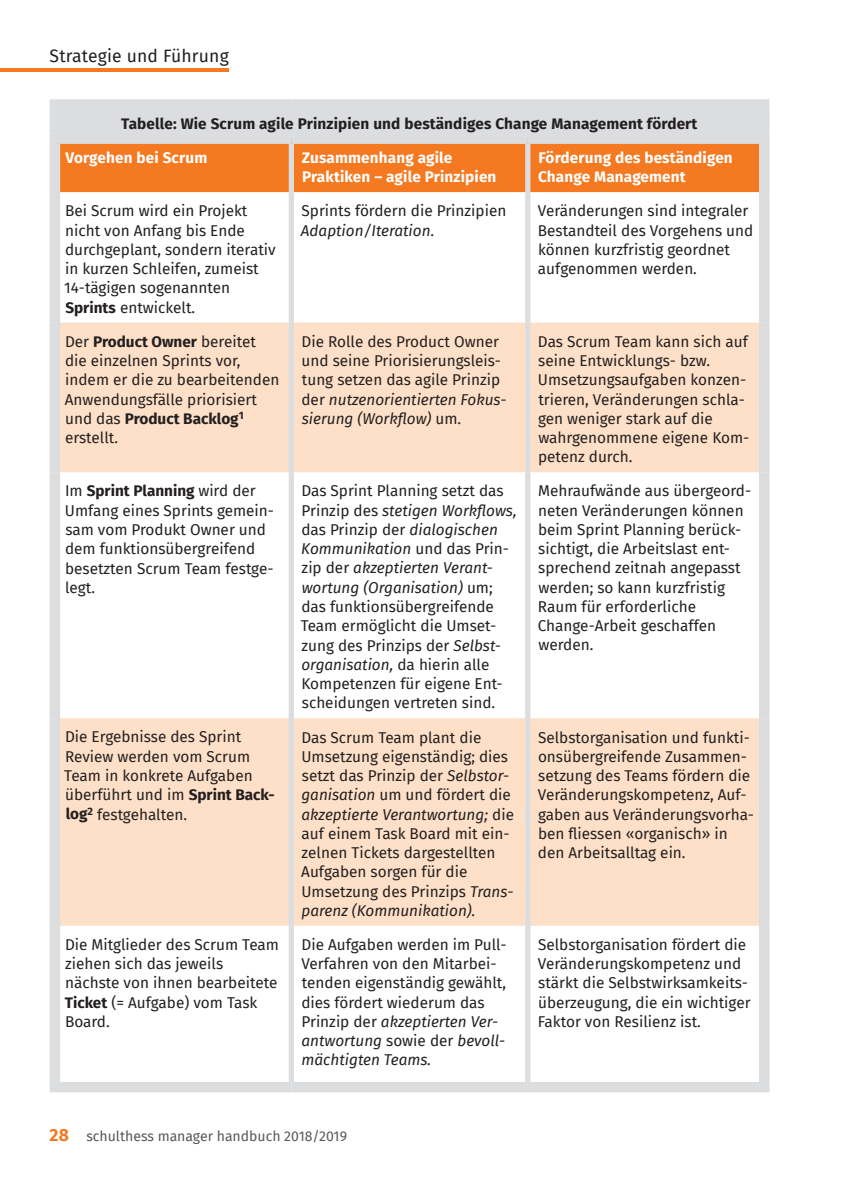
<style>
.page{position:relative;width:844px;height:1191px;background:#fff}
.page>*{position:absolute;margin:0;border:0;box-sizing:border-box;transform-origin:0 0}
.t1{font:17.5px "Fira Sans";letter-spacing:.01em;color:#231f20}
.t2{font:15.4px/19.2px "Fira Sans";color:#231f20}
.t3{font:700 15.4px/19.2px "Fira Sans";letter-spacing:.01em;color:#fff}
.t4{font:700 15.4px "Fira Sans";letter-spacing:.01em;color:#231f20}
.t5{font:14px "Fira Sans";color:#57585a}
.s1{font-weight:700}
.s2{font-style:italic}
.s3{font-weight:700;font-size:17.5px;color:#f47921}
</style>
<div class="page">
<hr style="left:0;top:68px;width:229px;height:4px;background:#f47921">
<div style="left:55px;top:104px;width:709px;height:35px;background:#dcdddf"></div>
<div style="left:60px;top:144px;width:698px;height:48px;background:#f47921"></div>
<svg style="left:60px;top:322px;width:698px;height:603px;fill:#fde0c7"></svg>
<div style="left:50px;top:99px;width:241px;height:11px;background:#dcdddf"></div>
<div style="left:50px;top:110px;width:10px;height:23px;background:#dcdddf"></div>
<div style="left:291px;top:99px;width:236px;height:11px;background:#dcdddf"></div>
<div style="left:527px;top:99px;width:242px;height:11px;background:#dcdddf"></div>
<div style="left:758px;top:110px;width:11px;height:23px;background:#dcdddf"></div>
<div style="left:50px;top:133px;width:241px;height:11px;background:#dcdddf"></div>
<div style="left:50px;top:144px;width:10px;height:48px;background:#dcdddf"></div>
<div style="left:291px;top:133px;width:236px;height:11px;background:#dcdddf"></div>
<div style="left:527px;top:133px;width:242px;height:11px;background:#dcdddf"></div>
<div style="left:758px;top:144px;width:11px;height:48px;background:#dcdddf"></div>
<div style="left:50px;top:192px;width:10px;height:130px;background:#dcdddf"></div>
<div style="left:758px;top:192px;width:11px;height:130px;background:#dcdddf"></div>
<div style="left:50px;top:322px;width:10px;height:150px;background:#dcdddf"></div>
<div style="left:758px;top:322px;width:11px;height:150px;background:#dcdddf"></div>
<div style="left:50px;top:472px;width:10px;height:246px;background:#dcdddf"></div>
<div style="left:758px;top:472px;width:11px;height:246px;background:#dcdddf"></div>
<div style="left:50px;top:718px;width:10px;height:207px;background:#dcdddf"></div>
<div style="left:758px;top:718px;width:11px;height:207px;background:#dcdddf"></div>
<div style="left:50px;top:925px;width:10px;height:157px;background:#dcdddf"></div>
<div style="left:758px;top:925px;width:11px;height:157px;background:#dcdddf"></div>
<div style="left:50px;top:1082px;width:241px;height:10px;background:#dcdddf"></div>
<div style="left:291px;top:1082px;width:236px;height:10px;background:#dcdddf"></div>
<div style="left:527px;top:1082px;width:242px;height:10px;background:#dcdddf"></div>
<div style="left:288px;top:144px;width:6px;height:48px;background:#dcdddf"></div>
<div style="left:525px;top:144px;width:5px;height:48px;background:#dcdddf"></div>
<div style="left:288px;top:192px;width:6px;height:130px;background:#dcdddf"></div>
<div style="left:525px;top:192px;width:5px;height:130px;background:#dcdddf"></div>
<div style="left:288px;top:322px;width:6px;height:150px;background:#dcdddf"></div>
<div style="left:525px;top:322px;width:5px;height:150px;background:#dcdddf"></div>
<div style="left:288px;top:472px;width:6px;height:246px;background:#dcdddf"></div>
<div style="left:525px;top:472px;width:5px;height:246px;background:#dcdddf"></div>
<div style="left:288px;top:718px;width:6px;height:207px;background:#dcdddf"></div>
<div style="left:525px;top:718px;width:5px;height:207px;background:#dcdddf"></div>
<div style="left:288px;top:925px;width:6px;height:157px;background:#dcdddf"></div>
<div style="left:525px;top:925px;width:5px;height:157px;background:#dcdddf"></div>
<p class="t1" style="left:50px;top:42px;width:181px">Strategie und Führung</p>
<p class="t4" style="left:121px;top:110px;width:578px">Tabelle: Wie Scrum agile Prinzipien und beständiges Change Management fördert</p>
<p class="t3" style="left:65px;top:147px;width:143px">Vorgehen bei Scrum</p>
<p class="t3" style="left:302px;top:147px;width:196px">Zusammenhang agile -Praktiken – agile Prinzipien</p>
<p class="t3" style="left:538px;top:147px;width:196px">Förderung des beständigen<br>Change Management</p>
<p class="t2" style="left:64px;top:201px;width:213px">Bei Scrum wird ein Projekt nicht von Anfang bis Ende durchgeplant, sondern iterativ in kurzen Schleifen, zumeist<br>14-tägigen sogenannten<br><span class="s1">Sprints</span> entwickelt.</p>
<p class="t2" style="left:301px;top:201px;width:207px">Sprints fördern die Prinzipien<br><span class="s2">Adaption/Iteration</span>.</p>
<p class="t2" style="left:537px;top:201px;width:217px">Veränderungen sind integraler<br>Bestandteil des Vorgehens und können kurzfristig geordnet aufgenommen werden.</p>
<p class="t2" style="left:65px;top:331px;width:216px">Der <span class="s1">Product Owner</span> bereitet die einzelnen Sprints vor, indem er die zu bearbeitenden<br>Anwendungsfälle priorisiert und das <span class="s1">Product Backlog</span><sup>1 </sup>erstellt.</p>
<p class="t2" style="left:301px;top:331px;width:206px">Die Rolle des Product Owner und seine Priorisierungsleis&shy;tung setzen das agile Prinzip der <span class="s2">nutzenorientierten Fokus&shy;sierung (Workflow)</span> um.</p>
<p class="t2" style="left:537px;top:331px;width:213px">Das Scrum Team kann sich auf seine Entwicklungs- bzw.<br>Umsetzungsaufgaben konzen&shy;trieren, Veränderungen schla&shy;gen weniger stark auf die wahrgenommene eigene Kom&shy;petenz durch.</p>
<p class="t2" style="left:65px;top:481px;width:210px">Im <span class="s1">Sprint Planning</span> wird der<br>Umfang eines Sprints gemein&shy;sam vom Produkt Owner und dem funktionsübergreifend besetzten Scrum Team festge&shy;legt.</p>
<p class="t2" style="left:300px;top:481px;width:217px">Das Sprint Planning setzt das<br>Prinzip des <span class="s2">stetigen Workflows, </span>das Prinzip der <span class="s2">dialogischen<br>Kommunikation</span> und das Prin&shy;zip der <span class="s2">akzeptierten Verant&shy;wortung (Organisation)</span> um; das funktionsübergreifende<br>Team ermöglicht die Umset&shy;zung des Prinzips der <span class="s2">Selbst&shy;organisation,</span> da hierin alle<br>Kompetenzen für eigene Ent&shy;scheidungen vertreten sind.</p>
<p class="t2" style="left:537px;top:481px;width:215px">Mehraufwände aus übergeord&shy;neten Veränderungen können beim Sprint Planning berück&shy;sichtigt, die Arbeitslast ent&shy;sprechend zeitnah angepasst werden; so kann kurzfristig<br>Raum für erforderliche<br>Change-Arbeit geschaffen werden.</p>
<p class="t2" style="left:64px;top:727px;width:212px">Die Ergebnisse des Sprint<br>Review werden vom Scrum<br>Team in konkrete Aufgaben überführt und im <span class="s1">Sprint Back&shy;log</span><sup>2</sup> festgehalten.</p>
<p class="t2" style="left:301px;top:727px;width:214px">Das Scrum Team plant die<br>Umsetzung eigenständig; dies setzt das Prinzip der <span class="s2">Selbstor&shy;ganisation</span> um und fördert die <span class="s2">akzeptierte Verantwortung;</span> die auf einem Task Board mit ein&shy;zelnen Tickets dargestellten<br>Aufgaben sorgen für die<br>Umsetzung des Prinzips <span class="s2">Trans&shy;parenz (Kommunikation).</span></p>
<p class="t2" style="left:538px;top:727px;width:217px">Selbstorganisation und funkti&shy;onsübergreifende Zusammen&shy;setzung des Teams fördern die<br>Veränderungskompetenz, Auf&shy;gaben aus Veränderungsvorha&shy;ben fliessen «organisch» in den Arbeitsalltag ein.</p>
<p class="t2" style="left:65px;top:934px;width:216px">Die Mitglieder des Scrum Team ziehen sich das jeweils nächste von ihnen bearbeitete<br><span class="s1">Ticket</span> (= Aufgabe) vom Task<br>Board.</p>
<p class="t2" style="left:301px;top:934px;width:207px">Die Aufgaben werden im Pull-<br>Verfahren von den Mitarbei&shy;tenden eigenständig gewählt, dies fördert wiederum das<br>Prinzip der <span class="s2">akzeptierten Ver&shy;antwortung</span> sowie der <span class="s2">bevoll&shy;mächtigten Teams.</span></p>
<p class="t2" style="left:538px;top:934px;width:214px">Selbstorganisation fördert die<br>Veränderungskompetenz und stärkt die Selbstwirksamkeits&shy;überzeugung, die ein wichtiger<br>Faktor von Resilienz ist.</p>
<p class="t5" style="left:50px;top:1125px;width:299px"><span class="s3">28</span> schulthess manager handbuch 2018/2019</p>
</div>
